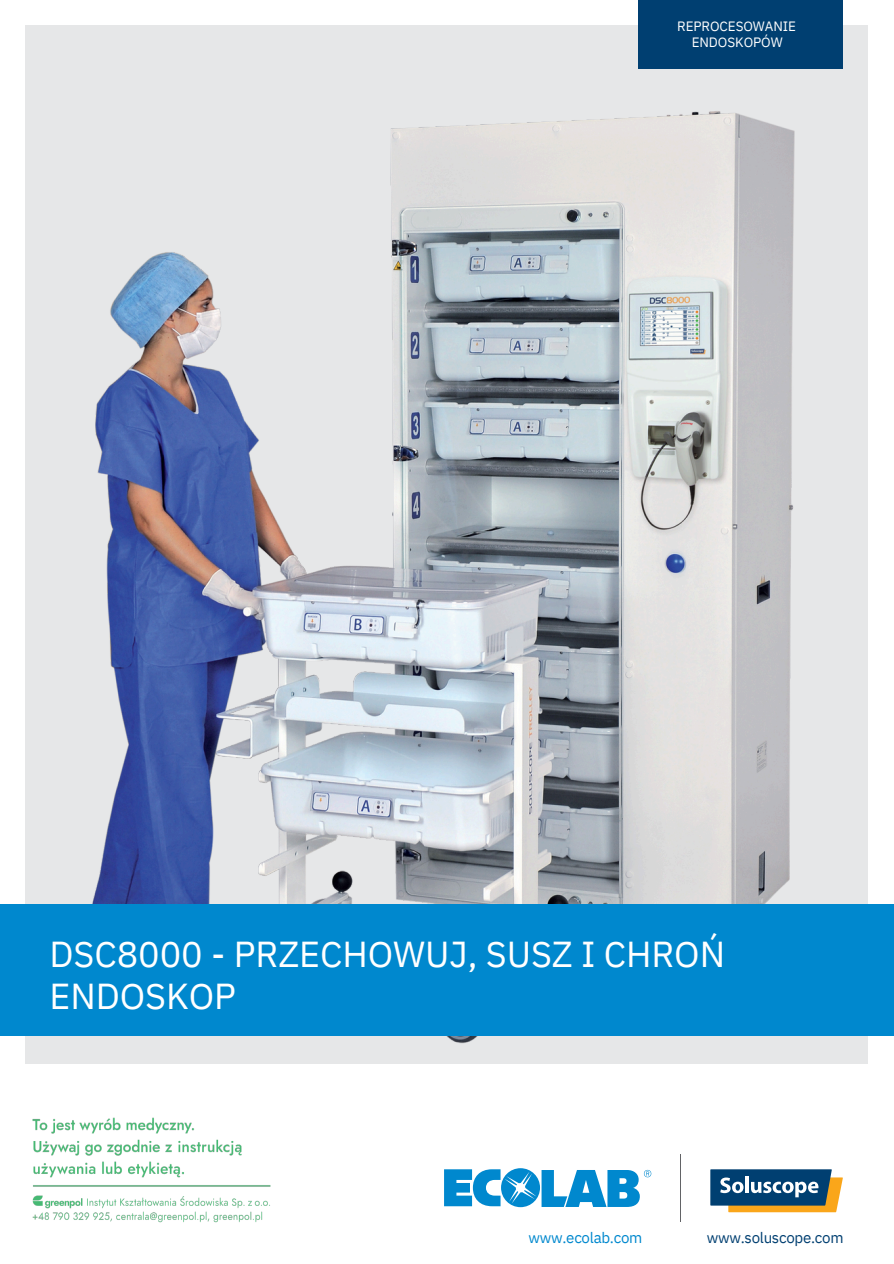
<style>
.page{position:relative;width:894px;height:1264px;background:#fff}
.page>*{position:absolute;margin:0;border:0;box-sizing:border-box;transform-origin:0 0}
.t1{font:36px/42.8px "IBM Plex Sans";letter-spacing:-.005em;color:#fff}
.t2{font:15.15px "IBM Plex Sans";letter-spacing:-.02em;color:#003f71}
.t3{font:15.15px "IBM Plex Sans";letter-spacing:-.02em;color:#0088ce}
.t4{font:13.5px "IBM Plex Sans";letter-spacing:-.005em;color:#fff}
</style>
<div class="page">
<div style="left:26px;top:26px;width:841px;height:1038px;background:#e6e7e8"></div>
<img style="left:51px;top:25px;width:766px;height:1019px">
<svg style="left:444px;top:1169px;width:50px;height:37px"></svg>
<svg style="left:501px;top:1168px;width:150px;height:39px"></svg>
<hr style="left:679px;top:1154px;width:1px;height:67px;background:#626366">
<div style="left:0;top:903px;width:893px;height:132px;background:#0088ce"></div>
<div style="left:638px;top:0;width:204px;height:68px;background:#003f71"></div>
<svg style="left:710px;top:1169px;width:133px;height:44px;background:#61787d"></svg>
<img style="left:32px;top:1117px;width:239px;height:106px">
<p class="t4" style="left:677px;top:17px;width:120px">REPROCESOWANIE</p>
<p class="t4" style="left:691px;top:33px;width:92px">ENDOSKOPÓW</p>
<h1 class="t1" style="left:50px;top:931px;width:677px">DSC8000 - PRZECHOWUJ, SUSZ I CHROŃ<br>ENDOSKOP</h1>
<p class="t3" style="left:528px;top:1227px;width:115px">www.ecolab.com</p>
<h2 class="t2" style="left:706px;top:1227px;width:138px">www.soluscope.com</h2>
</div>
